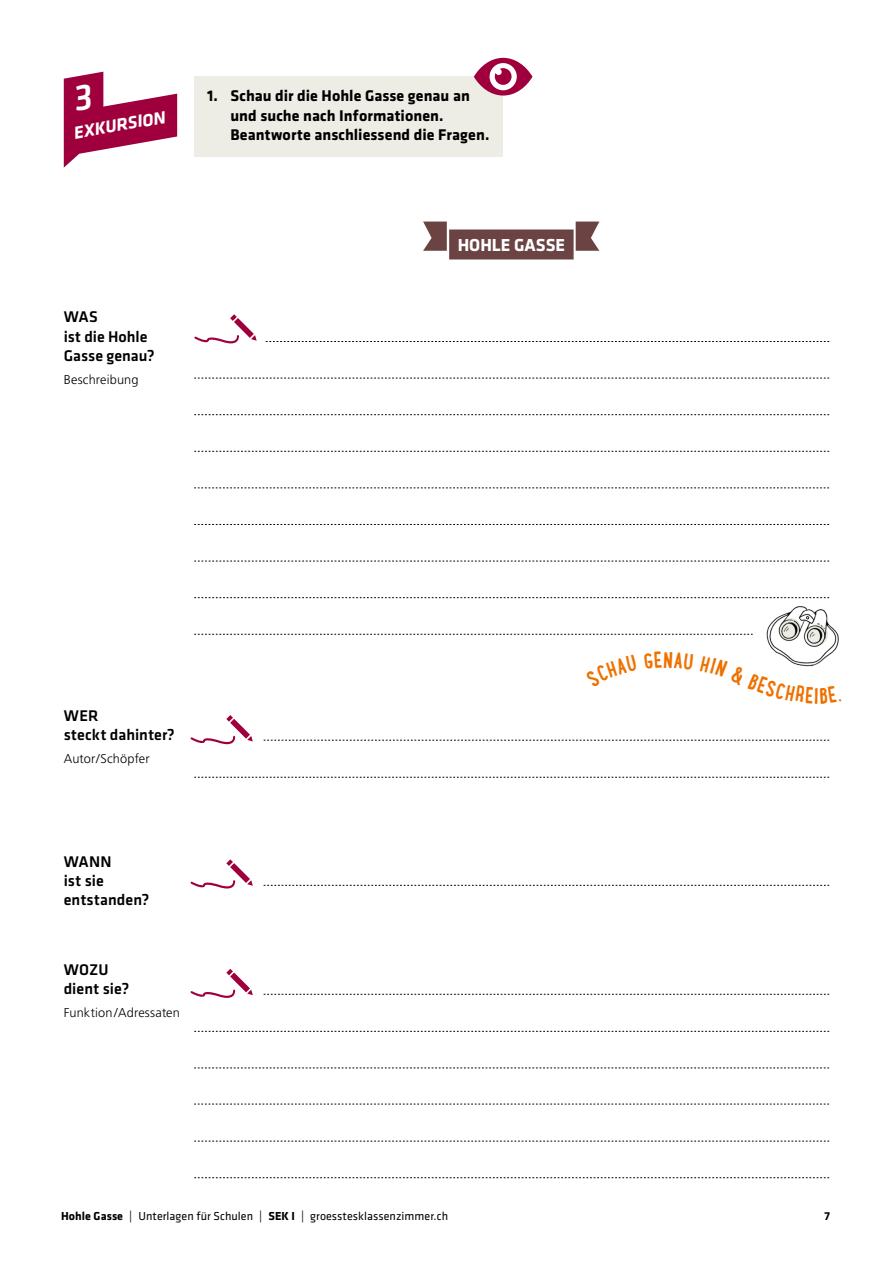
<style>
.page{position:relative;width:893px;height:1263px;background:#fff}
.page>*{position:absolute;margin:0;border:0;box-sizing:border-box;transform-origin:0 0}
.t1{font:700 18px "Klavika";color:#fff}
.t2{font:italic 700 18px "Klavika";color:#fff}
.t3{font:700 16.05px/19.2px "Klavika";letter-spacing:.005em;color:#000}
.t4{font:500 16.05px/19.2px "Klavika";letter-spacing:.005em;color:#000}
.t5{font:300 12.75px "Frutiger LT Std";letter-spacing:.01em;color:#000}
.t6{font:12px "Klavika";letter-spacing:.005em;color:#000}
.t7{font:700 12px "Klavika";color:#000}
.s1{font-weight:700}
</style>
<div class="page">
<svg style="left:194px;top:597px;width:564px;height:1px"></svg>
<svg style="left:266px;top:341px;width:563px;height:1px"></svg>
<svg style="left:194px;top:451px;width:635px;height:1px"></svg>
<svg style="left:194px;top:561px;width:635px;height:1px"></svg>
<svg style="left:194px;top:634px;width:559px;height:1px"></svg>
<svg style="left:194px;top:414px;width:635px;height:1px"></svg>
<svg style="left:194px;top:378px;width:635px;height:1px"></svg>
<svg style="left:194px;top:488px;width:635px;height:1px"></svg>
<svg style="left:194px;top:524px;width:635px;height:1px"></svg>
<svg style="left:194px;top:314px;width:63px;height:29px"></svg>
<svg style="left:194px;top:1177px;width:635px;height:1px"></svg>
<svg style="left:264px;top:885px;width:565px;height:1px"></svg>
<svg style="left:194px;top:1031px;width:635px;height:1px"></svg>
<svg style="left:194px;top:1141px;width:635px;height:1px"></svg>
<svg style="left:194px;top:777px;width:635px;height:1px"></svg>
<svg style="left:194px;top:1068px;width:635px;height:1px"></svg>
<svg style="left:194px;top:1104px;width:635px;height:1px"></svg>
<svg style="left:190px;top:969px;width:63px;height:29px"></svg>
<svg style="left:190px;top:859px;width:63px;height:29px"></svg>
<svg style="left:264px;top:994px;width:565px;height:1px"></svg>
<svg style="left:190px;top:715px;width:63px;height:29px"></svg>
<svg style="left:264px;top:740px;width:565px;height:1px"></svg>
<div style="left:194px;top:77px;width:309px;height:80px;background:#edece5"></div>
<svg style="left:423px;top:222px;width:24px;height:29px"></svg>
<svg style="left:576px;top:222px;width:23px;height:29px"></svg>
<div style="left:449px;top:229px;width:125px;height:30px;background:#6a4342"></div>
<img style="left:759px;top:597px;width:80px;height:59px">
<svg style="left:778px;top:616px;width:51px;height:31px"></svg>
<svg style="left:474px;top:58px;width:58px;height:38px"></svg>
<svg style="left:783px;top:656px;width:45px;height:11px"></svg>
<svg style="left:64px;top:72px;width:113px;height:96px"></svg>
<p class="t2" style="left:72px;top:123px;width:94px;rotate:-10deg">EXKURSION</p>
<p class="t4" style="left:64px;top:307px;width:92px">WAS<br>ist die Hohle<br>Gasse genau?</p>
<p class="t5" style="left:64px;top:372px;width:76px">Beschreibung</p>
<p class="t3" style="left:230px;top:87px;width:260px;text-indent:-23px">1. Schau dir die Hohle Gasse genau an und suche nach Informationen.<br>Beantworte anschliessend die Fragen.</p>
<p class="t1" style="left:458px;top:235px;width:109px">HOHLE GASSE</p>
<p class="t4" style="left:64px;top:706px;width:112px">WER<br>steckt dahinter?</p>
<p class="t5" style="left:64px;top:751px;width:87px">Autor/Schöpfer</p>
<p class="t4" style="left:64px;top:851px;width:87px">WANN<br>ist sie entstanden?</p>
<p class="t4" style="left:64px;top:960px;width:67px">WOZU dient sie?</p>
<p class="t5" style="left:64px;top:1005px;width:118px">Funktion/Adressaten</p>
<p class="t6" style="left:61px;top:1210px;width:388px"><span class="s1">Hohle Gasse</span> | Unterlagen für Schulen | <span class="s1">SEK I</span> | groesstesklassenzimmer.ch</p>
<p class="t7" style="left:824px;top:1210px;width:7px">7</p>
</div>
